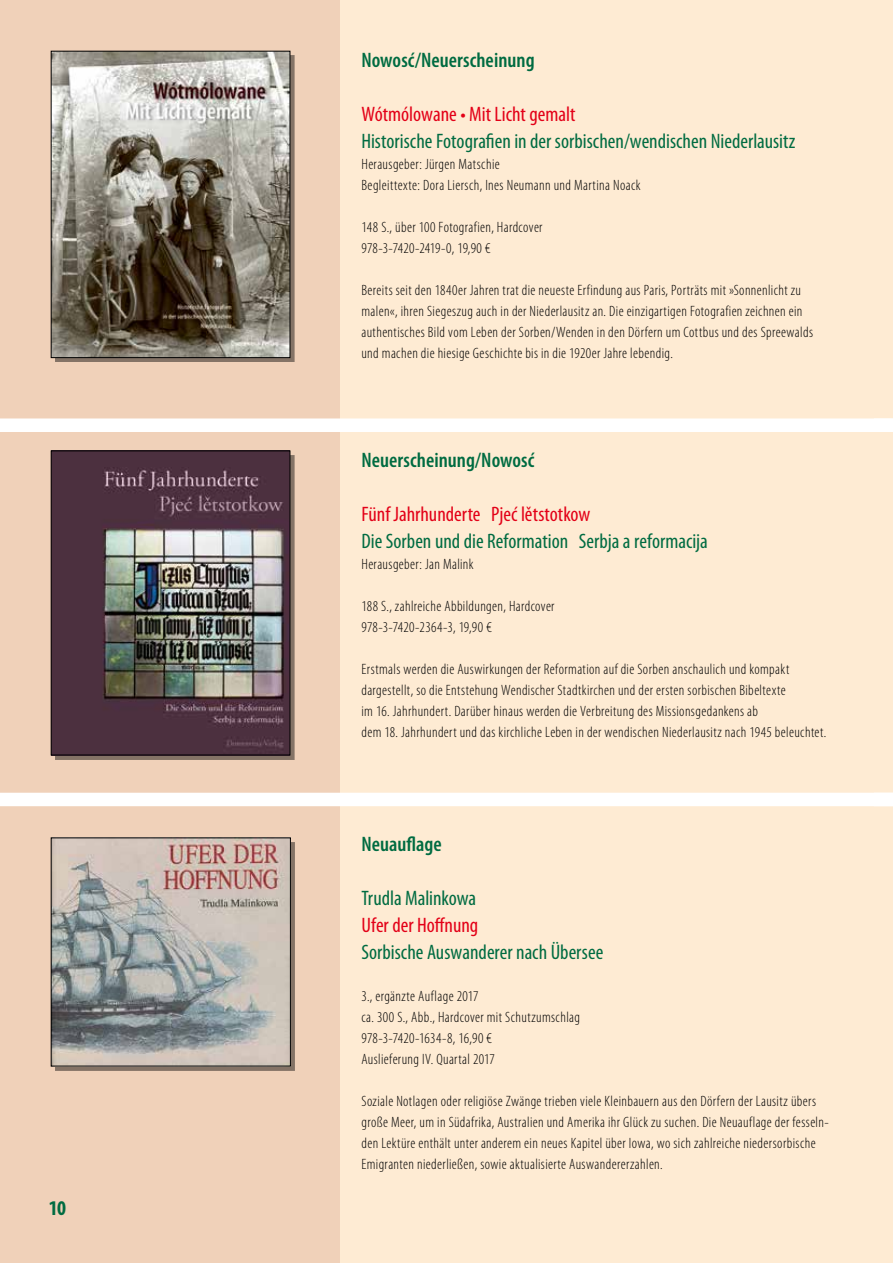
<style>
.page{position:relative;width:893px;height:1263px;background:#fff}
.page>*{position:absolute;margin:0;border:0;box-sizing:border-box;transform-origin:0 0}
.t1{font:condensed 21px "Myriad Pro";color:#006b41}
.t2{font:condensed 21px "Myriad Pro";color:#e30017}
.t3{font:600 condensed 21px "Myriad Pro";letter-spacing:.005em;color:#006b41}
.t4{font:700 condensed 21px "Myriad Pro";color:#006b41}
.t5{font:300 condensed 15px/21px "Myriad Pro";letter-spacing:.025em;color:#000}
</style>
<div class="page">
<div style="left:0;top:0;width:340px;height:1263px;background:#f0d1b9"></div>
<div style="left:55px;top:55px;width:239px;height:307px;background:#000;opacity:.45"></div>
<img style="left:53px;top:53px;width:235px;height:303px">
<div style="left:51px;top:51px;width:239px;height:307px;border:1px solid #000"></div>
<div style="left:55px;top:455px;width:239px;height:304px;background:#000;opacity:.45"></div>
<img style="left:53px;top:453px;width:235px;height:300px">
<div style="left:51px;top:451px;width:239px;height:304px;border:1px solid #000"></div>
<div style="left:55px;top:842px;width:240px;height:228px;background:#000;opacity:.45"></div>
<img style="left:53px;top:840px;width:236px;height:224px">
<div style="left:51px;top:838px;width:240px;height:228px;border:1px solid #000"></div>
<div style="left:340px;top:0;width:553px;height:1263px;background:#feebd3"></div>
<div style="left:0;top:418px;width:893px;height:14px;background:#fff"></div>
<div style="left:0;top:793px;width:893px;height:13px;background:#fff"></div>
<h1 class="t4" style="left:49px;top:1195px;width:22px">1010</h1>
<h1 class="t3" style="left:361px;top:48px;width:175px">Nowosć/Neuerscheinung</h1>
<h1 class="t2" style="left:361px;top:101px;width:215px">Wótmólowane • Mit Licht gemalt</h1>
<h1 class="t1" style="left:361px;top:128px;width:435px">Historische Fotografien in der sorbischen/wendischen Niederlausitz</h1>
<p class="t5" style="left:361px;top:154px;width:281px">Herausgeber: Jürgen Matschie<br>Begleittexte: Dora Liersch, Ines Neumann und Martina Noack</p>
<p class="t5" style="left:361px;top:217px;width:183px">148 S., über 100 Fotografien, Hardcover<br>978-3-7420-2419-0, 19,90 €</p>
<p class="t5" style="left:361px;top:280px;width:453px">Bereits seit den 1840er Jahren trat die neueste Erfindung aus Paris, Porträts mit »Sonnenlicht zu malen«, ihren Siegeszug auch in der Niederlausitz an. Die einzigartigen Fotografien zeichnen ein authentisches Bild vom Leben der Sorben/Wenden in den Dörfern um Cottbus und des Spreewalds und machen die hiesige Geschichte bis in die 1920er Jahre lebendig.</p>
<h1 class="t3" style="left:361px;top:448px;width:174px">Neuerscheinung/Nowosć</h1>
<h1 class="t2" style="left:361px;top:501px;width:230px">Fünf Jahrhunderte Pjeć lětstotkow</h1>
<h1 class="t1" style="left:361px;top:528px;width:348px">Die Sorben und die Reformation Serbja a reformacija</h1>
<p class="t5" style="left:361px;top:553px;width:114px">Herausgeber: Jan Malink</p>
<p class="t5" style="left:361px;top:595px;width:195px">188 S., zahlreiche Abbildungen, Hardcover<br>978-3-7420-2364-3, 19,90 €</p>
<p class="t5" style="left:361px;top:658px;width:466px">Erstmals werden die Auswirkungen der Reformation auf die Sorben anschaulich und kompakt dargestellt, so die Entstehung Wendischer Stadtkirchen und der ersten sorbischen Bibeltexte<br>im 16. Jahrhundert. Darüber hinaus werden die Verbreitung des Missionsgedankens ab<br>dem 18. Jahrhundert und das kirchliche Leben in der wendischen Niederlausitz nach 1945 beleuchtet.</p>
<h1 class="t3" style="left:361px;top:833px;width:82px">Neuauflage</h1>
<h1 class="t1" style="left:361px;top:886px;width:116px">Trudla Malinkowa</h1>
<h1 class="t2" style="left:361px;top:913px;width:118px">Ufer der Hoffnung</h1>
<h1 class="t1" style="left:361px;top:940px;width:243px">Sorbische Auswanderer nach Übersee</h1>
<p class="t5" style="left:361px;top:986px;width:220px">3., ergänzte Auflage 2017<br>ca. 300 S., Abb., Hardcover mit Schutzumschlag 978-3-7420-1634-8, 16,90 €<br>Auslieferung IV. Quartal 2017</p>
<p class="t5" style="left:361px;top:1091px;width:469px">Soziale Notlagen oder religiöse Zwänge trieben viele Kleinbauern aus den Dörfern der Lausitz übers große Meer, um in Südafrika, Australien und Amerika ihr Glück zu suchen. Die Neuauflage der fesseln&shy;den Lektüre enthält unter anderem ein neues Kapitel über Iowa, wo sich zahlreiche niedersorbische Emigranten niederließen, sowie aktualisierte Auswandererzahlen.</p>
</div>
